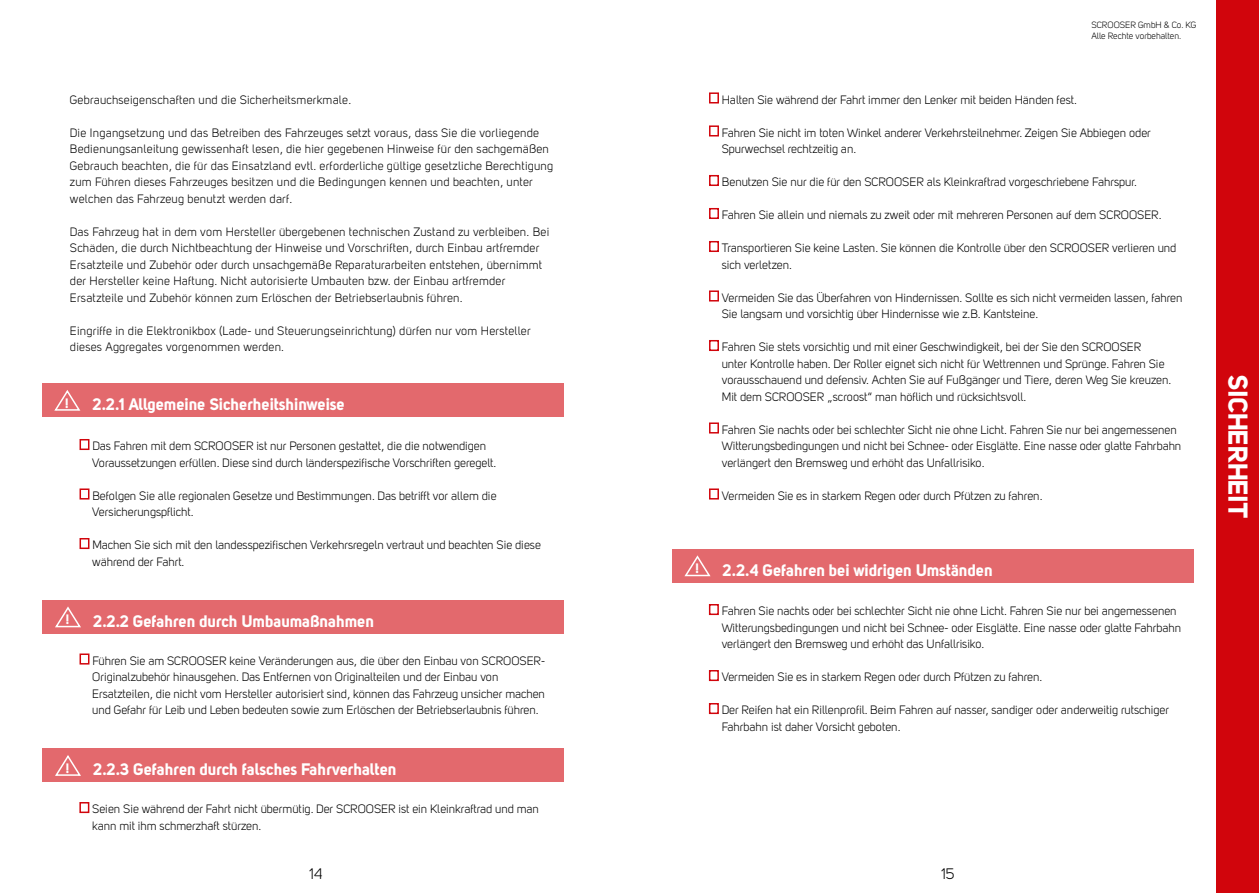
<style>
.page{position:relative;width:1259px;height:893px;background:#fff}
.page>*{position:absolute;margin:0;border:0;box-sizing:border-box;transform-origin:0 0}
.t1{font:27px "Uni Sans Bold";color:#fff}
.t2{font:16.5px "Uni Sans Bold";color:#fff}
.t3{font:15px "Uni Sans Book";color:#000}
.t4{font:13.5px "Uni Sans Bold";color:#fff}
.t5{font:12px/16.5px "Uni Sans Book";color:#000}
.t6{font:12px/16.5px "Uni Sans Book";letter-spacing:.02em;color:#000}
.t7{font:9px/10.8px "Uni Sans Book";color:#000}
</style>
<div class="page">
<div style="left:1216px;top:0;width:43px;height:893px;background:#d1050c"></div>
<div style="left:80px;top:439px;width:9px;height:11px;border:2px solid #d1050c"></div>
<div style="left:80px;top:488px;width:9px;height:12px;border:2px solid #d1050c"></div>
<div style="left:80px;top:538px;width:9px;height:11px;border:2px solid #d1050c"></div>
<div style="left:80px;top:653px;width:9px;height:11px;border:2px solid #d1050c"></div>
<div style="left:709px;top:92px;width:10px;height:12px;border:2px solid #d1050c"></div>
<div style="left:709px;top:125px;width:10px;height:11px;border:2px solid #d1050c"></div>
<div style="left:709px;top:175px;width:10px;height:11px;border:2px solid #d1050c"></div>
<div style="left:709px;top:208px;width:10px;height:11px;border:2px solid #d1050c"></div>
<div style="left:709px;top:241px;width:10px;height:11px;border:2px solid #d1050c"></div>
<div style="left:709px;top:290px;width:10px;height:12px;border:2px solid #d1050c"></div>
<div style="left:709px;top:340px;width:10px;height:11px;border:2px solid #d1050c"></div>
<div style="left:709px;top:422px;width:10px;height:12px;border:2px solid #d1050c"></div>
<div style="left:709px;top:488px;width:10px;height:12px;border:2px solid #d1050c"></div>
<div style="left:79px;top:802px;width:10px;height:11px;border:2px solid #d1050c"></div>
<div style="left:709px;top:604px;width:10px;height:11px;border:2px solid #d1050c"></div>
<div style="left:709px;top:670px;width:10px;height:11px;border:2px solid #d1050c"></div>
<div style="left:709px;top:703px;width:10px;height:11px;border:2px solid #d1050c"></div>
<div style="left:42px;top:383px;width:522px;height:33px;background:#e3696d"></div>
<svg style="left:54px;top:390px;width:27px;height:21px"></svg>
<div style="left:43px;top:600px;width:521px;height:33px;background:#e3696d"></div>
<svg style="left:55px;top:606px;width:26px;height:22px"></svg>
<div style="left:43px;top:749px;width:521px;height:33px;background:#e3696d"></div>
<svg style="left:55px;top:755px;width:26px;height:21px"></svg>
<div style="left:672px;top:549px;width:522px;height:33px;background:#e3696d"></div>
<svg style="left:684px;top:555px;width:27px;height:22px"></svg>
<p class="t6" style="left:70px;top:91px;width:283px">Gebrauchseigenschaften und die Sicherheitsmerkmale.</p>
<p class="t6" style="left:70px;top:124px;width:485px">Die Ingangsetzung und das Betreiben des Fahrzeuges setzt voraus, dass Sie die vorliegende Bedienungsanleitung gewissenhaft lesen, die hier gegebenen Hinweise für den sachgemäßen Gebrauch beachten, die für das Einsatzland evtl. erforderliche gültige gesetzliche Berechtigung zum Führen dieses Fahrzeuges besitzen und die Bedingungen kennen und beachten, unter welchen das Fahrzeug benutzt werden darf.</p>
<p class="t6" style="left:70px;top:223px;width:481px">Das Fahrzeug hat in dem vom Hersteller übergebenen technischen Zustand zu verbleiben. Bei Schäden, die durch Nichtbeachtung der Hinweise und Vorschriften, durch Einbau artfremder Ersatzteile und Zubehör oder durch unsachgemäße Reparaturarbeiten entstehen, übernimmt der Hersteller keine Haftung. Nicht autorisierte Umbauten bzw. der Einbau artfremder Ersatzteile und Zubehör können zum Erlöschen der Betriebserlaubnis führen.</p>
<p class="t6" style="left:70px;top:322px;width:462px">Eingriffe in die Elektronikbox (Lade- und Steuerungseinrichtung) dürfen nur vom Hersteller dieses Aggregates vorgenommen werden.</p>
<p class="t4" style="left:65px;top:394px;width:5px">!</p>
<h2 class="t2" style="left:93px;top:394px;width:254px">2.2.1 Allgemeine Sicherheitshinweise</h2>
<p class="t5" style="left:92px;top:438px;width:405px">Das Fahren mit dem SCROOSER ist nur Personen gestattet, die die notwendigen<br>Voraussetzungen erfüllen. Diese sind durch länderspezifische Vorschriften geregelt.</p>
<p class="t5" style="left:92px;top:487px;width:406px">Befolgen Sie alle regionalen Gesetze und Bestimmungen. Das betrifft vor allem die<br>Versicherungspflicht.</p>
<p class="t5" style="left:92px;top:537px;width:450px">Machen Sie sich mit den landesspezifischen Verkehrsregeln vertraut und beachten Sie diese während der Fahrt.</p>
<p class="t4" style="left:66px;top:611px;width:5px">!</p>
<h2 class="t2" style="left:93px;top:611px;width:282px">2.2.2 Gefahren durch Umbaumaßnahmen</h2>
<p class="t5" style="left:92px;top:652px;width:454px">Führen Sie am SCROOSER keine Veränderungen aus, die über den Einbau von SCROOSER-Originalzubehör hinausgehen. Das Entfernen von Originalteilen und der Einbau von Ersatzteilen, die nicht vom Hersteller autorisiert sind, können das Fahrzeug unsicher machen und Gefahr für Leib und Leben bedeuten sowie zum Erlöschen der Betriebserlaubnis führen.</p>
<p class="t4" style="left:66px;top:760px;width:5px">!</p>
<h2 class="t2" style="left:93px;top:759px;width:305px">2.2.3 Gefahren durch falsches Fahrverhalten</h2>
<p class="t5" style="left:92px;top:801px;width:448px">Seien Sie während der Fahrt nicht übermütig. Der SCROOSER ist ein Kleinkraftrad und man kann mit ihm schmerzhaft stürzen.</p>
<p class="t7" style="left:1091px;top:20px;width:107px">SCROOSER GmbH &amp; Co. KG<br>Alle Rechte vorbehalten.</p>
<p class="t5" style="left:722px;top:91px;width:356px">Halten Sie während der Fahrt immer den Lenker mit beiden Händen fest.</p>
<p class="t5" style="left:722px;top:124px;width:431px">Fahren Sie nicht im toten Winkel anderer Verkehrsteilnehmer. Zeigen Sie Abbiegen oder<br>Spurwechsel rechtzeitig an.</p>
<p class="t5" style="left:722px;top:174px;width:416px">Benutzen Sie nur die für den SCROOSER als Kleinkraftrad vorgeschriebene Fahrspur.</p>
<p class="t5" style="left:722px;top:207px;width:441px">Fahren Sie allein und niemals zu zweit oder mit mehreren Personen auf dem SCROOSER.</p>
<p class="t5" style="left:722px;top:240px;width:456px">Transportieren Sie keine Lasten. Sie können die Kontrolle über den SCROOSER verlieren und sich verletzen.</p>
<p class="t5" style="left:722px;top:289px;width:462px">Vermeiden Sie das Überfahren von Hindernissen. Sollte es sich nicht vermeiden lassen, fahren<br>Sie langsam und vorsichtig über Hindernisse wie z.B. Kantsteine.</p>
<p class="t5" style="left:722px;top:339px;width:451px">Fahren Sie stets vorsichtig und mit einer Geschwindigkeit, bei der Sie den SCROOSER<br>unter Kontrolle haben. Der Roller eignet sich nicht für Wettrennen und Sprünge. Fahren Sie vorausschauend und defensiv. Achten Sie auf Fußgänger und Tiere, deren Weg Sie kreuzen.<br>Mit dem SCROOSER „scroost“ man höflich und rücksichtsvoll.</p>
<p class="t5" style="left:722px;top:421px;width:461px">Fahren Sie nachts oder bei schlechter Sicht nie ohne Licht. Fahren Sie nur bei angemessenen<br>Witterungsbedingungen und nicht bei Schnee- oder Eisglätte. Eine nasse oder glatte Fahrbahn verlängert den Bremsweg und erhöht das Unfallrisiko.</p>
<p class="t5" style="left:722px;top:487px;width:322px">Vermeiden Sie es in starkem Regen oder durch Pfützen zu fahren.</p>
<p class="t4" style="left:695px;top:560px;width:5px">!</p>
<h2 class="t2" style="left:723px;top:559px;width:271px">2.2.4 Gefahren bei widrigen Umständen</h2>
<p class="t5" style="left:721px;top:603px;width:461px">Fahren Sie nachts oder bei schlechter Sicht nie ohne Licht. Fahren Sie nur bei angemessenen<br>Witterungsbedingungen und nicht bei Schnee- oder Eisglätte. Eine nasse oder glatte Fahrbahn verlängert den Bremsweg und erhöht das Unfallrisiko.</p>
<p class="t5" style="left:722px;top:669px;width:322px">Vermeiden Sie es in starkem Regen oder durch Pfützen zu fahren.</p>
<p class="t5" style="left:721px;top:702px;width:449px">Der Reifen hat ein Rillenprofil. Beim Fahren auf nasser, sandiger oder anderweitig rutschiger<br>Fahrbahn ist daher Vorsicht geboten.</p>
<p class="t3" style="left:309px;top:865px;width:14px">14</p>
<p class="t3" style="left:941px;top:865px;width:15px">15</p>
<h1 class="t1" style="left:1254px;top:375px;width:145px;rotate:90deg">SICHERHEIT</h1>
</div>
